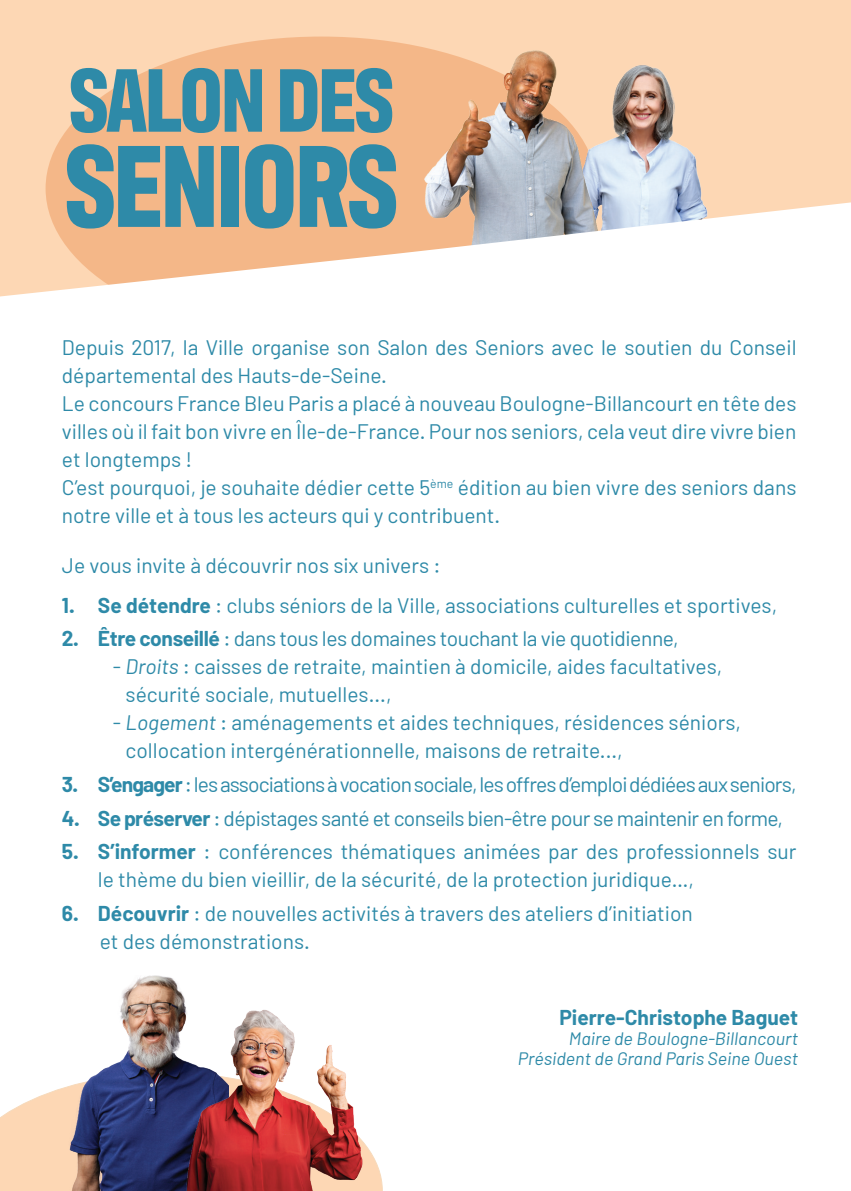
<style>
.page{position:relative;width:851px;height:1191px;background:#fff}
.page>*{position:absolute;margin:0;border:0;box-sizing:border-box;transform-origin:0 0}
.t1{font:700 119px "Antarctican Headline";letter-spacing:-.02em;color:#2e8aa8}
.t2{font:700 91.8px "Antarctican Headline";letter-spacing:-.02em;color:#2e8aa8}
.t3{font:21px/28px "Barlow";color:#2e8aa8}
.t4{font:21px "Barlow";letter-spacing:-.04em;color:#2e8aa8}
.t5{font:21px "Barlow";letter-spacing:-.03em;color:#2e8aa8}
.t6{font:21px "Barlow";letter-spacing:-.02em;color:#2e8aa8}
.t7{font:700 21px "Barlow";color:#2e8aa8}
.t8{font:italic 18px "Barlow";color:#2e8aa8}
.s1{font-weight:700}
.s2{font-style:italic}
</style>
<div class="page">
<div style="left:0;top:0;width:850px;height:202px;background:#fdd7b4"></div>
<div style="left:46px;top:37px;width:551px;height:303px;background:#f4b788;border-radius:50%"></div>
<svg style="left:0;top:1089px;width:383px;height:102px"></svg>
<img style="left:57px;top:975px;width:128px;height:216px">
<img style="left:182px;top:1006px;width:188px;height:185px">
<img style="left:655px;top:61px;width:60px;height:141px">
<img style="left:369px;top:34px;width:286px;height:168px">
<svg style="left:0;top:202px;width:850px;height:138px"></svg>
<p class="t2" style="left:69px;top:34px;width:326px">SALON DES</p>
<p class="t1" style="left:65px;top:101px;width:334px">SENIORS</p>
<p class="t3" style="left:62px;top:332px;width:736px">Depuis 2017, la Ville organise son Salon des Seniors avec le soutien du Conseil départemental des Hauts-de-Seine.</p>
<p class="t3" style="left:62px;top:388px;width:736px;text-align:justify">Le concours France Bleu Paris a placé à nouveau Boulogne-Billancourt en tête des villes où il fait bon vivre en Île-de-France. Pour nos seniors, cela veut dire vivre bien et longtemps !</p>
<p class="t3" style="left:62px;top:472px;width:736px">C’est pourquoi, je souhaite dédier cette 5<sup>ème</sup> édition au bien vivre des seniors dans notre ville et à tous les acteurs qui y contribuent.</p>
<p class="t3" style="left:62px;top:551px;width:380px">Je vous invite à découvrir nos six univers :</p>
<p class="t3" style="left:62px;top:590px;width:716px"><span class="s1">1. Se détendre</span> : clubs séniors de la Ville, associations culturelles et sportives,</p>
<p class="t6" style="left:62px;top:626px;width:618px"><span class="s1">2. Être conseillé</span> : dans tous les domaines touchant la vie quotidienne,</p>
<p class="t3" style="left:113px;top:652px;width:610px">- <span class="s2">Droits</span> : caisses de retraite, maintien à domicile, aides facultatives,</p>
<p class="t3" style="left:126px;top:680px;width:267px">sécurité sociale, mutuelles...,</p>
<p class="t3" style="left:113px;top:708px;width:629px">- <span class="s2">Logement</span> : aménagements et aides techniques, résidences séniors,</p>
<p class="t3" style="left:126px;top:736px;width:498px">collocation intergénérationnelle, maisons de retraite...,</p>
<p class="t4" style="left:62px;top:771px;width:736px"><span class="s1">3. S’engager</span> : les associations à vocation sociale, les offres d’emploi dédiées aux seniors,</p>
<p class="t5" style="left:62px;top:805px;width:722px"><span class="s1">4. Se préserver</span> : dépistages santé et conseils bien-être pour se maintenir en forme,</p>
<p class="t3" style="left:98px;top:837px;width:699px;text-indent:-36px"><span class="s1">5. S’informer</span> : conférences thématiques animées par des professionnels sur le thème du bien vieillir, de la sécurité, de la protection juridique…,</p>
<p class="t3" style="left:62px;top:899px;width:632px"><span class="s1">6. Découvrir</span> : de nouvelles activités à travers des ateliers d’initiation</p>
<p class="t3" style="left:100px;top:927px;width:212px">et des démonstrations.</p>
<p class="t7" style="left:559px;top:1004px;width:240px">Pierre-Christophe Baguet</p>
<p class="t8" style="left:569px;top:1027px;width:230px">Maire de Boulogne-Billancourt</p>
<p class="t8" style="left:517px;top:1047px;width:282px">Président de Grand Paris Seine Ouest</p>
</div>
